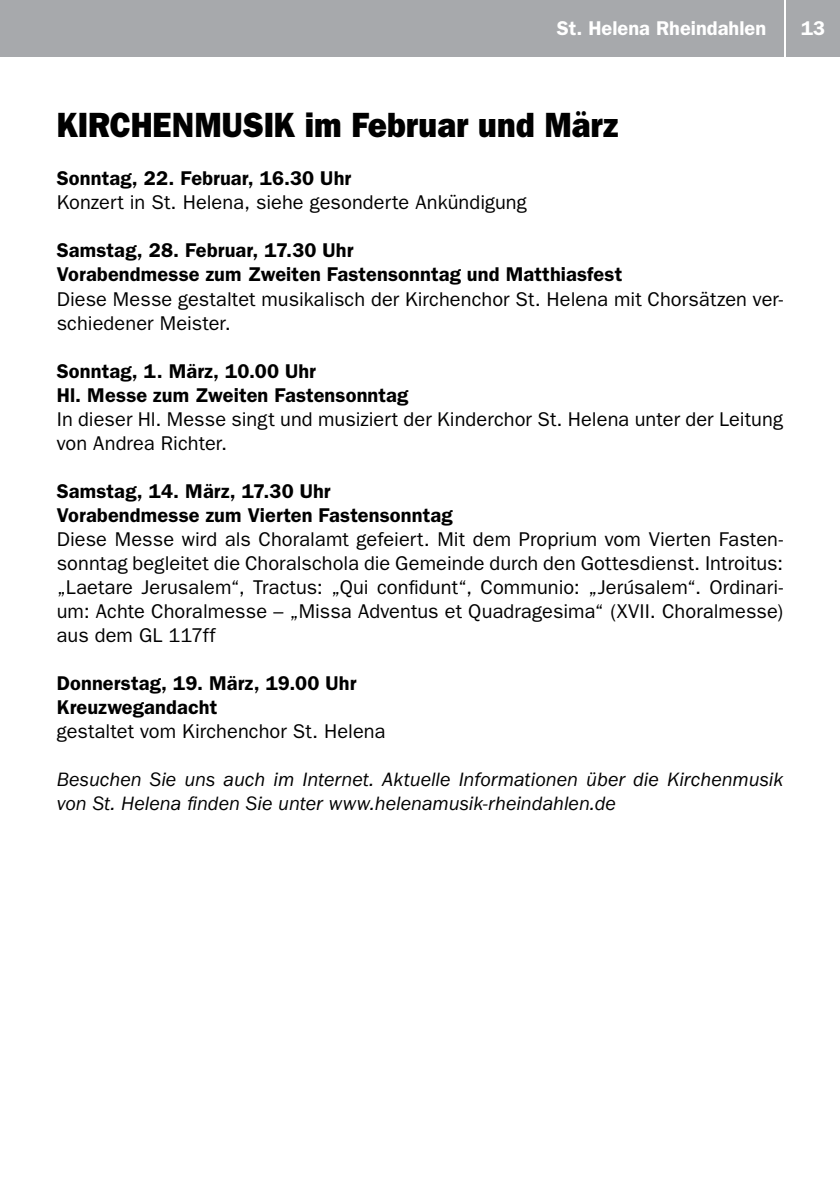
<style>
.page{position:relative;width:840px;height:1191px;background:#fff}
.page>*{position:absolute;margin:0;border:0;box-sizing:border-box;transform-origin:0 0}
.t1{font:800 35.2px "Franklin Gothic LT";color:#000;scale:.91 1}
.t2{font:20px/24px "Franklin Gothic LT";letter-spacing:.005em;color:#000}
.t3{font:600 20px/24px "Franklin Gothic LT";letter-spacing:.005em;color:#000}
.t4{font:italic 20px/24px "Franklin Gothic LT";color:#000}
.t5{font:600 20px "Franklin Gothic LT";color:#fff}
</style>
<div class="page">
<div style="left:0;top:0;width:782px;height:57px;background:#a7a9ac"></div>
<div style="left:785px;top:0;width:54px;height:57px;background:#a7a9ac"></div>
<p class="t5" style="left:556px;top:17px;width:211px">St. Helena Rheindahlen</p>
<p class="t5" style="left:800px;top:17px;width:25px">13</p>
<h1 class="t1" style="left:57px;top:105px;width:618px">KIRCHENMUSIK im Februar und März</h1>
<p class="t3" style="left:57px;top:167px;width:296px">Sonntag, 22. Februar, 16.30 Uhr</p>
<p class="t2" style="left:57px;top:191px;width:471px">Konzert in St. Helena, siehe gesonderte Ankündigung</p>
<p class="t3" style="left:57px;top:239px;width:566px">Samstag, 28. Februar, 17.30 Uhr<br>Vorabendmesse zum Zweiten Fastensonntag und Matthiasfest</p>
<p class="t2" style="left:57px;top:287px;width:727px">Diese Messe gestaltet musikalisch der Kirchenchor St. Helena mit Chorsätzen ver&shy;schiedener Meister.</p>
<p class="t3" style="left:57px;top:359px;width:353px">Sonntag, 1. März, 10.00 Uhr<br>Hl. Messe zum Zweiten Fastensonntag</p>
<p class="t2" style="left:57px;top:407px;width:727px">In dieser Hl. Messe singt und musiziert der Kinderchor St. Helena unter der Leitung von Andrea Richter.</p>
<p class="t3" style="left:57px;top:479px;width:397px">Samstag, 14. März, 17.30 Uhr<br>Vorabendmesse zum Vierten Fastensonntag</p>
<p class="t2" style="left:57px;top:527px;width:727px;text-align:justify">Diese Messe wird als Choralamt gefeiert. Mit dem Proprium vom Vierten Fasten&shy;sonntag begleitet die Choralschola die Gemeinde durch den Gottesdienst. Introitus: „Laetare Jerusalem“, Tractus: „Qui confidunt“, Communio: „Jerúsalem“. Ordinari&shy;um: Achte Choralmesse – „Missa Adventus et Quadragesima“ (XVII. Choralmesse) aus dem GL 117ff</p>
<p class="t3" style="left:57px;top:671px;width:301px">Donnerstag, 19. März, 19.00 Uhr<br>Kreuzwegandacht</p>
<p class="t2" style="left:57px;top:719px;width:330px">gestaltet vom Kirchenchor St. Helena</p>
<p class="t4" style="left:57px;top:767px;width:727px">Besuchen Sie uns auch im Internet. Aktuelle Informationen über die Kirchenmusik von St. Helena finden Sie unter www.helenamusik-rheindahlen.de</p>
</div>
